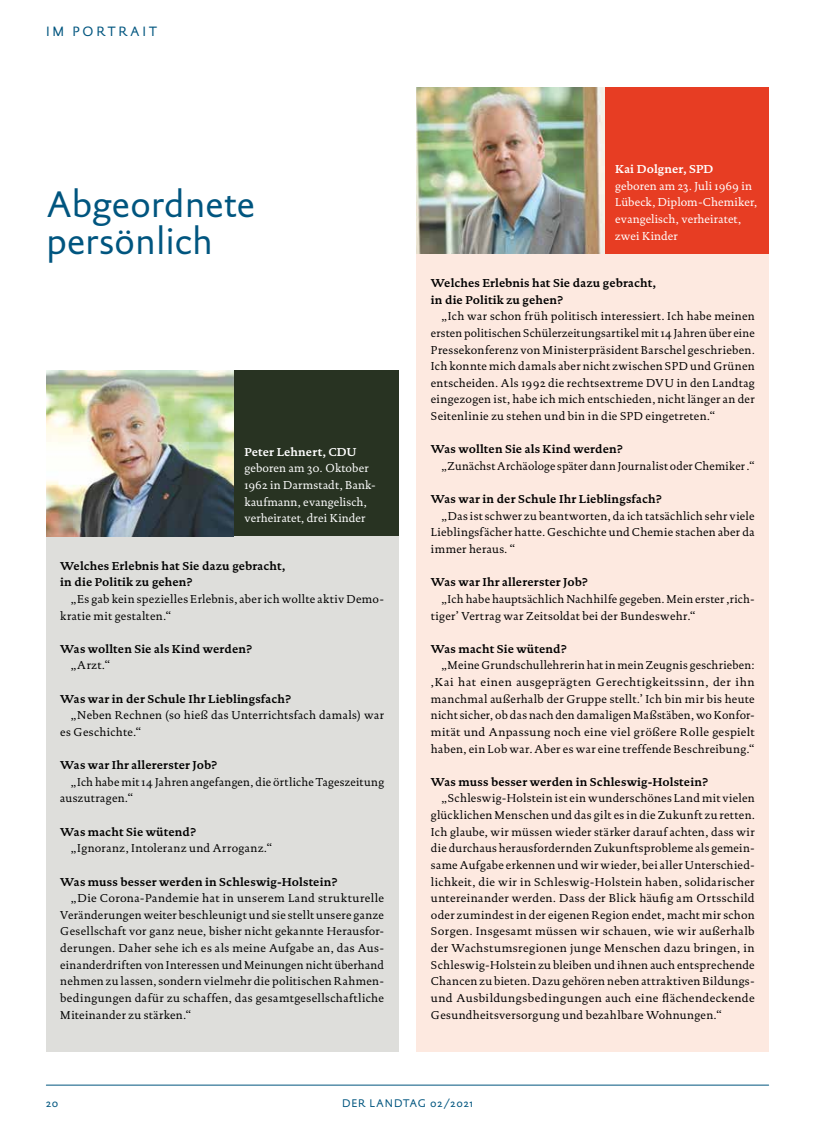
<style>
.page{position:relative;width:815px;height:1134px;background:#fff}
.page>*{position:absolute;margin:0;border:0;box-sizing:border-box;transform-origin:0 0}
.t1{font:37.5px "DTL Documenta Sans ST";letter-spacing:.005em;color:#00557f}
.t2{font:13.75px "DTL Documenta Sans ST";letter-spacing:.2em;color:#00557f}
.P2___TEXT___Einzug_3{font:11.62px/16.6px "DTL Documenta ST";letter-spacing:.025em;color:#000;text-align:justify}
.P2___TEXT___Einzug_0{font:700 11.62px/16.6px "DTL Documenta ST";letter-spacing:.01em;color:#000}
.P2___TEXT___Einzug_0-2{font:11.62px/16.6px "DTL Documenta ST";letter-spacing:.01em;color:#fff}
.P2___TEXT___Einzug_3-2{font:11.62px "DTL Documenta ST";letter-spacing:.045em;color:#000}
.t3{font:11.25px "DTL Documenta Sans ST";letter-spacing:.08em;color:#00557f}
.s1{font-weight:700}
</style>
<div class="page">
<div style="left:417px;top:87px;width:352px;height:167px;background:#e73d23"></div>
<div style="left:46px;top:370px;width:352px;height:166px;background:#283322"></div>
<div style="left:46px;top:536px;width:352px;height:516px;background:#dededb"></div>
<hr style="left:46px;top:1085px;width:723px;height:1px;background:#00557f">
<div style="left:417px;top:254px;width:352px;height:798px;background:#fde9e0"></div>
<img style="left:46px;top:370px;width:188px;height:166px">
<img style="left:417px;top:87px;width:187px;height:167px">
<p class="t2" style="left:46px;top:23px;width:112px">IM PORTRAIT</p>
<p class="t1" style="left:46px;top:181px;width:211px">Abgeordnete</p>
<p class="t1" style="left:46px;top:219px;width:168px">persönlich</p>
<p class="P2___TEXT___Einzug_0-2" style="left:244px;top:443px;width:133px"><span class="s1">Peter Lehnert, CDU </span>geboren am 30. Oktober<br>1962 in Darmstadt, Bank&shy;kaufmann, evangelisch, verheiratet, drei Kinder</p>
<p class="P2___TEXT___Einzug_0" style="left:60px;top:557px;width:227px">Welches Erlebnis hat Sie dazu gebracht, in die Politik zu gehen?</p>
<p class="P2___TEXT___Einzug_3" style="left:60px;top:591px;width:325px;text-indent:11px">„Es gab kein spezielles Erlebnis, aber ich wollte aktiv Demo&shy;kratie mit gestalten.“</p>
<p class="P2___TEXT___Einzug_0" style="left:60px;top:640px;width:193px">Was wollten Sie als Kind werden?</p>
<p class="P2___TEXT___Einzug_3" style="left:71px;top:657px;width:41px">„Arzt.“</p>
<p class="P2___TEXT___Einzug_0" style="left:60px;top:690px;width:232px">Was war in der Schule Ihr Lieblingsfach?</p>
<p class="P2___TEXT___Einzug_3" style="left:60px;top:707px;width:325px;text-indent:11px">„Neben Rechnen (so hieß das Unterrichtsfach damals) war es Geschichte.“</p>
<p class="P2___TEXT___Einzug_0" style="left:60px;top:757px;width:158px">Was war Ihr allererster Job?</p>
<p class="P2___TEXT___Einzug_3" style="left:60px;top:773px;width:325px;text-indent:11px">„Ich habe mit 14 Jahren angefangen, die örtliche Tageszeitung auszutragen.“</p>
<p class="P2___TEXT___Einzug_0" style="left:60px;top:823px;width:137px">Was macht Sie wütend?</p>
<p class="P2___TEXT___Einzug_3-2" style="left:71px;top:841px;width:203px">„Ignoranz, Intoleranz und Arroganz.“</p>
<p class="P2___TEXT___Einzug_0" style="left:60px;top:873px;width:278px">Was muss besser werden in Schleswig-Holstein?</p>
<p class="P2___TEXT___Einzug_3" style="left:60px;top:890px;width:325px;text-indent:11px">„Die Corona-Pandemie hat in unserem Land strukturelle Veränderungen weiter beschleunigt und sie stellt unsere ganze Gesellschaft vor ganz neue, bisher nicht gekannte Herausfor&shy;derungen. Daher sehe ich es als meine Aufgabe an, das Aus&shy;einanderdriften von Interessen und Meinungen nicht überhand nehmen zu lassen, sondern vielmehr die politischen Rahmen&shy;bedingungen dafür zu schaffen, das gesamtgesellschaftliche Miteinander zu stärken.“</p>
<p class="P2___TEXT___Einzug_0-2" style="left:615px;top:161px;width:144px"><span class="s1">Kai Dolgner, SPD </span>geboren am 23. Juli 1969 in<br>Lübeck, Diplom-Chemiker, evangelisch, verheiratet, zwei Kinder</p>
<p class="P2___TEXT___Einzug_0" style="left:431px;top:275px;width:227px">Welches Erlebnis hat Sie dazu gebracht, in die Politik zu gehen?</p>
<p class="P2___TEXT___Einzug_3" style="left:431px;top:308px;width:325px;text-indent:11px">„Ich war schon früh politisch interessiert. Ich habe meinen ersten politischen Schülerzeitungsartikel mit 14 Jahren über eine Pressekonferenz von Ministerpräsident Barschel geschrieben.<br>Ich konnte mich damals aber nicht zwischen SPD und Grünen entscheiden. Als 1992 die rechtsextreme DVU in den Landtag eingezogen ist, habe ich mich entschieden, nicht länger an der Seitenlinie zu stehen und bin in die SPD eingetreten.“</p>
<p class="P2___TEXT___Einzug_0" style="left:431px;top:441px;width:193px">Was wollten Sie als Kind werden?</p>
<p class="P2___TEXT___Einzug_3" style="left:441px;top:458px;width:315px">„Zunächst Archäologe später dann Journalist oder Chemiker .“</p>
<p class="P2___TEXT___Einzug_0" style="left:431px;top:491px;width:232px">Was war in der Schule Ihr Lieblingsfach?</p>
<p class="P2___TEXT___Einzug_3" style="left:431px;top:507px;width:325px;text-indent:11px">„Das ist schwer zu beantworten, da ich tatsächlich sehr viele Lieblingsfächer hatte. Geschichte und Chemie stachen aber da immer heraus. “</p>
<p class="P2___TEXT___Einzug_0" style="left:431px;top:574px;width:158px">Was war Ihr allererster Job?</p>
<p class="P2___TEXT___Einzug_3" style="left:431px;top:591px;width:325px;text-indent:11px">„Ich habe hauptsächlich Nachhilfe gegeben. Mein erster ,rich&shy;tiger’ Vertrag war Zeitsoldat bei der Bundeswehr.“</p>
<p class="P2___TEXT___Einzug_0" style="left:431px;top:640px;width:137px">Was macht Sie wütend?</p>
<p class="P2___TEXT___Einzug_3" style="left:431px;top:657px;width:325px;text-indent:11px">„Meine Grundschullehrerin hat in mein Zeugnis geschrieben: ,Kai hat einen ausgeprägten Gerechtigkeitssinn, der ihn manchmal außerhalb der Gruppe stellt.’ Ich bin mir bis heute nicht sicher, ob das nach den damaligen Maßstäben, wo Konfor&shy;mität und Anpassung noch eine viel größere Rolle gespielt haben, ein Lob war. Aber es war eine treffende Beschreibung.“</p>
<p class="P2___TEXT___Einzug_0" style="left:431px;top:773px;width:278px">Was muss besser werden in Schleswig-Holstein?</p>
<p class="P2___TEXT___Einzug_3" style="left:431px;top:790px;width:325px;text-indent:11px">„Schleswig-Holstein ist ein wunderschönes Land mit vielen glücklichen Menschen und das gilt es in die Zukunft zu retten.<br>Ich glaube, wir müssen wieder stärker darauf achten, dass wir die durchaus herausfordernden Zukunftsprobleme als gemein&shy;same Aufgabe erkennen und wir wieder, bei aller Unterschied&shy;lichkeit, die wir in Schleswig-Holstein haben, solidarischer untereinander werden. Dass der Blick häufig am Ortsschild oder zumindest in der eigenen Region endet, macht mir schon Sorgen. Insgesamt müssen wir schauen, wie wir außerhalb der Wachstumsregionen junge Menschen dazu bringen, in Schleswig-Holstein zu bleiben und ihnen auch entsprechende Chancen zu bieten. Dazu gehören neben attraktiven Bildungs&shy;und Ausbildungsbedingungen auch eine flächendeckende Gesundheitsversorgung und bezahlbare Wohnungen.“</p>
<p class="t3" style="left:46px;top:1097px;width:14px">20</p>
<p class="t3" style="left:342px;top:1097px;width:132px">DER LANDTAG 02/2021</p>
</div>
